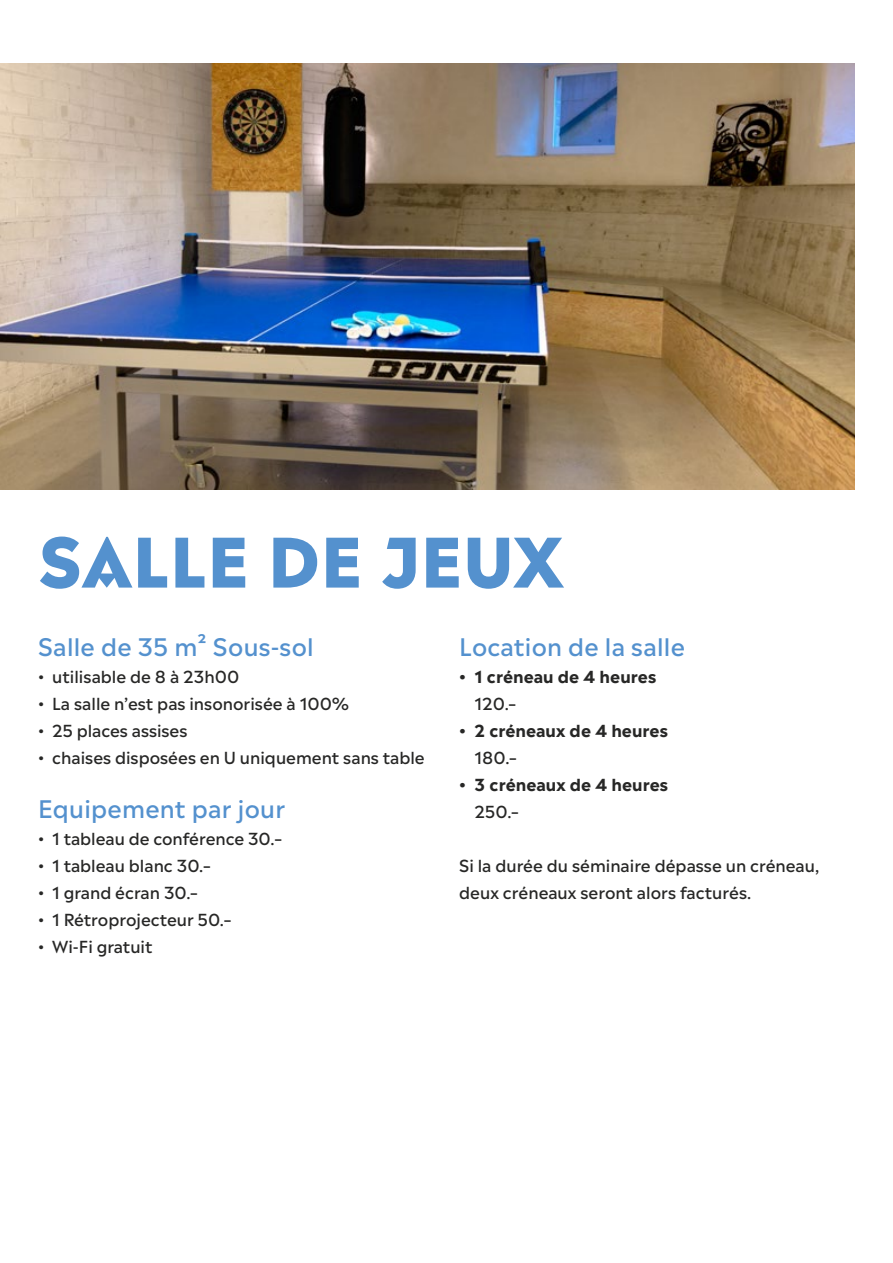
<style>
.page{position:relative;width:893px;height:1263px;background:#fff}
.page>*{position:absolute;margin:0;border:0;box-sizing:border-box;transform-origin:0 0}
.t1{font:800 67.5px "Madera";letter-spacing:.01em;color:#5491ce}
.t2{font:500 24px "Madera";letter-spacing:.01em;color:#5491ce}
.t3{font:500 16.5px/27px "Madera";color:#272726}
.t4{font:700 16.5px "Madera";color:#272726}
</style>
<div class="page">
<img style="left:0;top:64px;width:855px;height:425px">
<h1 class="t1" style="left:39px;top:509px;width:527px">SALLE DE JEUX</h1>
<h2 class="t2" style="left:38px;top:626px;width:277px">Salle de 35 m² Sous-sol</h2>
<p class="t3" style="left:38px;top:661px;width:203px">• utilisable de 8 à 23h00</p>
<p class="t3" style="left:38px;top:688px;width:313px">• La salle n’est pas insonorisée à 100%</p>
<p class="t3" style="left:38px;top:715px;width:151px">• 25 places assises</p>
<p class="t3" style="left:38px;top:742px;width:388px">• chaises disposées en U uniquement sans table</p>
<h2 class="t2" style="left:38px;top:788px;width:249px">Equipement par jour</h2>
<p class="t3" style="left:38px;top:823px;width:245px">• 1 tableau de conférence 30.–</p>
<p class="t3" style="left:38px;top:850px;width:174px">• 1 tableau blanc 30.–</p>
<p class="t3" style="left:38px;top:877px;width:161px">• 1 grand écran 30.–</p>
<p class="t3" style="left:38px;top:904px;width:194px">• 1 Rétroprojecteur 50.–</p>
<p class="t3" style="left:38px;top:931px;width:116px">• Wi-Fi gratuit</p>
<h2 class="t2" style="left:459px;top:626px;width:227px">Location de la salle</h2>
<p class="t4" style="left:459px;top:664px;width:198px">• 1 créneau de 4 heures</p>
<p class="t3" style="left:475px;top:688px;width:43px">120.–</p>
<p class="t4" style="left:459px;top:718px;width:210px">• 2 créneaux de 4 heures</p>
<p class="t3" style="left:475px;top:742px;width:43px">180.–</p>
<p class="t4" style="left:459px;top:772px;width:210px">• 3 créneaux de 4 heures</p>
<p class="t3" style="left:475px;top:796px;width:45px">250.–</p>
<p class="t3" style="left:459px;top:850px;width:361px">Si la durée du séminaire dépasse un créneau, deux créneaux seront alors facturés.</p>
</div>
